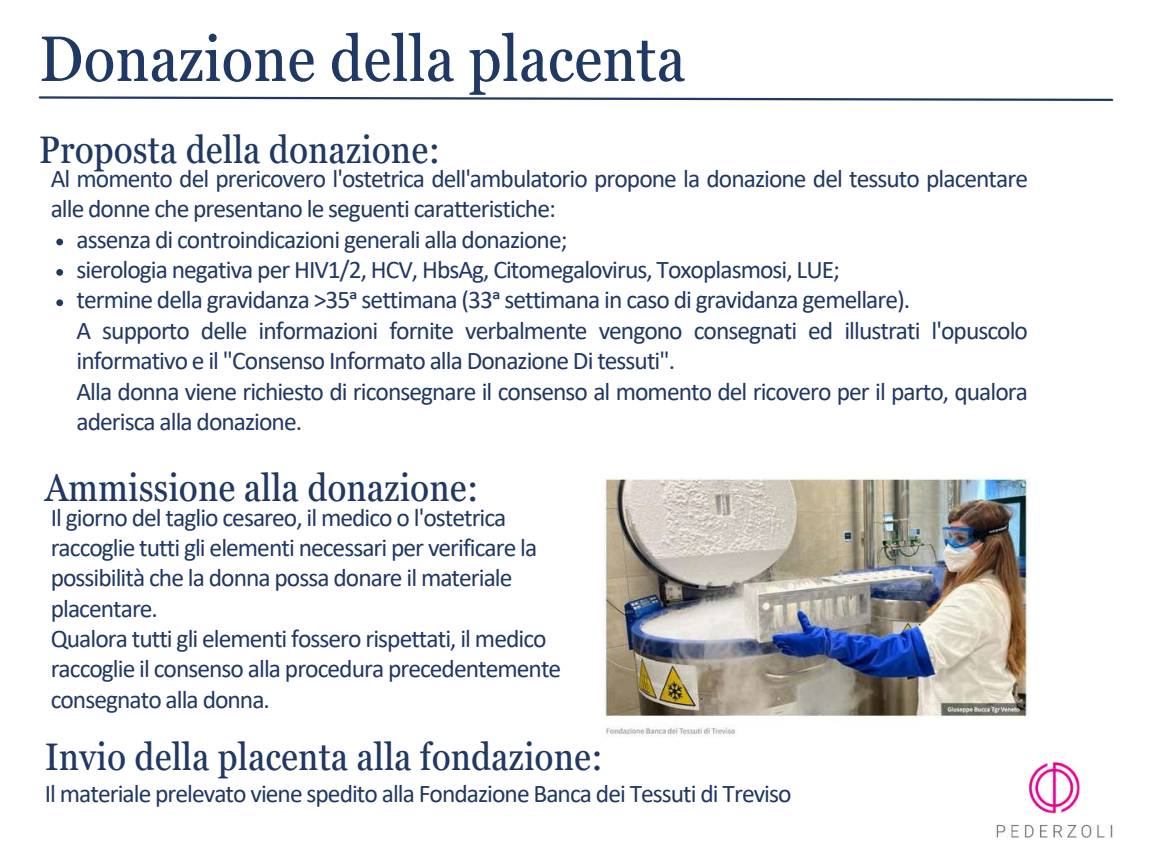
<style>
.page{position:relative;width:1152px;height:864px;background:#fff}
.page>*{position:absolute;margin:0;border:0;box-sizing:border-box;transform-origin:0 0}
.t1{font:condensed 64.05px "Georgia Pro";color:#203864}
.t2{font:condensed 38.4px "Georgia Pro";color:#203864}
.t3{font:25.5px/30.3px "Calibri";letter-spacing:-.04em;color:#203864}
</style>
<div class="page">
<svg style="left:38px;top:96px;width:1076px;height:5px"></svg>
<img style="left:996px;top:761px;width:116px;height:77px">
<svg style="left:56px;top:239px;width:7px;height:6px"></svg>
<svg style="left:56px;top:269px;width:7px;height:7px"></svg>
<svg style="left:56px;top:299px;width:7px;height:7px"></svg>
<img style="left:603px;top:477px;width:427px;height:260px">
<h1 class="t1" style="left:39px;top:22px;width:648px">Donazione della placenta</h1>
<h2 class="t2" style="left:39px;top:127px;width:403px">Proposta della donazione:</h2>
<p class="t3" style="left:51px;top:165px;width:979px">Al momento del prericovero l'ostetrica dell'ambulatorio propone la donazione del tessuto placentare</p>
<p class="t3" style="left:51px;top:196px;width:507px">alle donne che presentano le seguenti caratteristiche:</p>
<p class="t3" style="left:77px;top:226px;width:493px">assenza di controindicazioni generali alla donazione;</p>
<p class="t3" style="left:77px;top:256px;width:765px">sierologia negativa per HIV1/2, HCV, HbsAg, Citomegalovirus, Toxoplasmosi, LUE;</p>
<p class="t3" style="left:77px;top:287px;width:835px">termine della gravidanza &gt;35ᵃ settimana (33ᵃ settimana in caso di gravidanza gemellare).</p>
<p class="t3" style="left:77px;top:317px;width:953px">A supporto delle informazioni fornite verbalmente vengono consegnati ed illustrati l'opuscolo</p>
<p class="t3" style="left:77px;top:348px;width:600px">informativo e il "Consenso Informato alla Donazione Di tessuti".</p>
<p class="t3" style="left:77px;top:378px;width:953px">Alla donna viene richiesto di riconsegnare il consenso al momento del ricovero per il parto, qualora</p>
<p class="t3" style="left:77px;top:408px;width:227px">aderisca alla donazione.</p>
<h2 class="t2" style="left:45px;top:465px;width:435px">Ammissione alla donazione:</h2>
<p class="t3" style="left:51px;top:504px;width:512px">Il giorno del taglio cesareo, il medico o l'ostetrica raccoglie tutti gli elementi necessari per verificare la possibilità che la donna possa donare il materiale placentare.<br>Qualora tutti gli elementi fossero rispettati, il medico raccoglie il consenso alla procedura precedentemente consegnato alla donna.</p>
<h2 class="t2" style="left:45px;top:735px;width:560px">Invio della placenta alla fondazione:</h2>
<p class="t3" style="left:45px;top:780px;width:748px">Il materiale prelevato viene spedito alla Fondazione Banca dei Tessuti di Treviso</p>
</div>
